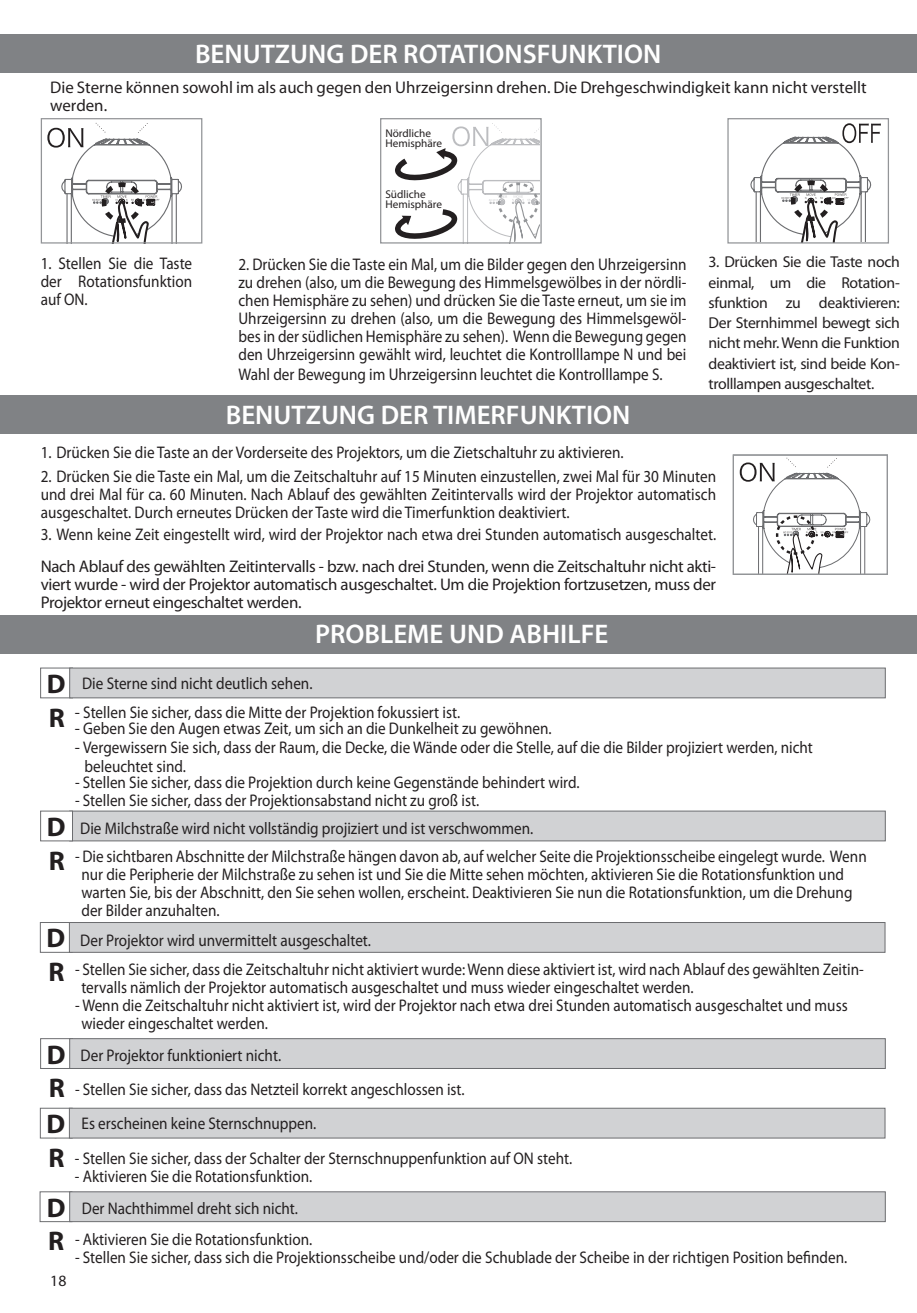
<style>
.page{position:relative;width:917px;height:1313px;background:#fff}
.page>*{position:absolute;margin:0;border:0;box-sizing:border-box;transform-origin:0 0}
.testo_7_griglie{font:600 27px "Myriad Pro";color:#fff}
.titoletti{font:700 27px "Myriad Pro";color:#231f20}
.testo_7_griglie-2{font:16.88px/18px "Myriad Pro";color:#231f20;text-align:justify;scale:.9 1}
.testo_7_griglie-3{font:16.88px/18px "Myriad Pro";color:#231f20}
.TESTO_8{font:16.88px "Myriad Pro";color:#231f20}
.TESTO_8-2{font:16.88px "Myriad Pro";color:#231f20;scale:.9 1}
.testo_7_griglie-4{font:15.75px/20.2px "Myriad Pro";letter-spacing:-.02em;color:#231f20;text-align:justify}
.testo_7_griglie-5{font:11.25px "Myriad Pro";color:#231f20}
</style>
<div class="page">
<div style="left:0;top:34px;width:917px;height:39px;background:#808285"></div>
<div style="left:0;top:396px;width:917px;height:38px;background:#808285"></div>
<svg style="left:739px;top:457px;width:132px;height:116px"></svg>
<div style="left:733px;top:454px;width:155px;height:121px;border:1px solid #939598"></div>
<svg style="left:750px;top:123px;width:131px;height:118px"></svg>
<div style="left:727px;top:118px;width:162px;height:125px;border:1px solid #939598"></div>
<svg style="left:395px;top:123px;width:145px;height:118px"></svg>
<div style="left:380px;top:118px;width:162px;height:125px;border:1px solid #939598"></div>
<svg style="left:47px;top:122px;width:135px;height:119px"></svg>
<div style="left:41px;top:118px;width:161px;height:125px;border:1px solid #939598"></div>
<div style="left:0;top:615px;width:917px;height:38px;background:#808285"></div>
<div style="left:40px;top:922px;width:33px;height:30px;background:#fff;border:1px solid #6c6d70"></div>
<div style="left:69px;top:922px;width:816px;height:30px;background:#d1d2d4;border:1px solid #6c6d70"></div>
<div style="left:40px;top:667px;width:33px;height:31px;background:#fff;border:1px solid #6c6d70"></div>
<div style="left:69px;top:667px;width:817px;height:31px;background:#d1d2d4;border:1px solid #6c6d70"></div>
<div style="left:69px;top:810px;width:817px;height:31px;background:#d1d2d4;border:1px solid #6c6d70"></div>
<div style="left:40px;top:810px;width:33px;height:31px;background:#fff;border:1px solid #6c6d70"></div>
<div style="left:40px;top:1038px;width:33px;height:30px;background:#fff;border:1px solid #6c6d70"></div>
<div style="left:69px;top:1038px;width:817px;height:30px;background:#d1d2d4;border:1px solid #6c6d70"></div>
<div style="left:40px;top:1107px;width:33px;height:31px;background:#fff;border:1px solid #6c6d70"></div>
<div style="left:69px;top:1107px;width:816px;height:31px;background:#d1d2d4;border:1px solid #6c6d70"></div>
<div style="left:40px;top:1191px;width:32px;height:30px;background:#fff;border:1px solid #6c6d70"></div>
<div style="left:69px;top:1191px;width:817px;height:30px;background:#d1d2d4;border:1px solid #6c6d70"></div>
<p class="testo_7_griglie" style="left:195px;top:36px;width:468px">BENUTZUNG DER ROTATIONSFUNKTION</p>
<p class="testo_7_griglie-3" style="left:50px;top:78px;width:818px">Die Sterne können sowohl im als auch gegen den Uhrzeigersinn drehen. Die Drehgeschwindigkeit kann nicht verstellt werden.</p>
<p class="testo_7_griglie-5" style="left:385px;top:126px;width:47px">Nördliche</p>
<p class="testo_7_griglie-5" style="left:385px;top:136px;width:58px">Hemisphäre</p>
<p class="testo_7_griglie-2" style="left:41px;top:254px;width:170px">1. Stellen Sie die Taste der Rotationsfunktion auf ON.</p>
<p class="testo_7_griglie-5" style="left:385px;top:187px;width:42px">Südliche</p>
<p class="testo_7_griglie-5" style="left:385px;top:197px;width:58px">Hemisphäre</p>
<p class="testo_7_griglie-2" style="left:238px;top:255px;width:499px">2. Drücken Sie die Taste ein Mal, um die Bilder gegen den Uhrzeigersinn zu drehen (also, um die Bewegung des Himmelsgewölbes in der nördli&shy;chen Hemisphäre zu sehen) und drücken Sie die Taste erneut, um sie im Uhrzeigersinn zu drehen (also, um die Bewegung des Himmelsgewöl&shy;bes in der südlichen Hemisphäre zu sehen). Wenn die Bewegung gegen den Uhrzeigersinn gewählt wird, leuchtet die Kontrolllampe N und bei</p>
<p class="testo_7_griglie-2" style="left:238px;top:365px;width:473px">Wahl der Bewegung im Uhrzeigersinn leuchtet die Kontrolllampe S.</p>
<p class="testo_7_griglie" style="left:226px;top:398px;width:406px">BENUTZUNG DER TIMERFUNKTION</p>
<p class="testo_7_griglie-4" style="left:708px;top:252px;width:193px">3. Drücken Sie die Taste noch einmal, um die Rotation&shy;sfunktion zu deaktivieren:<br>Der Sternhimmel bewegt sich nicht mehr. Wenn die Funktion deaktiviert ist, sind beide Kon&shy;trolllampen ausgeschaltet.</p>
<p class="testo_7_griglie-2" style="left:41px;top:442px;width:649px">1. Drücken Sie die Taste an der Vorderseite des Projektors, um die Zietschaltuhr zu aktivieren.</p>
<p class="testo_7_griglie-2" style="left:41px;top:467px;width:752px">2. Drücken Sie die Taste ein Mal, um die Zeitschaltuhr auf 15 Minuten einzustellen, zwei Mal für 30 Minuten und drei Mal für ca. 60 Minuten. Nach Ablauf des gewählten Zeitintervalls wird der Projektor automatisch ausgeschaltet. Durch erneutes Drücken der Taste wird die Timerfunktion deaktiviert.</p>
<p class="testo_7_griglie-2" style="left:41px;top:525px;width:752px">3. Wenn keine Zeit eingestellt wird, wird der Projektor nach etwa drei Stunden automatisch ausgeschaltet.</p>
<p class="testo_7_griglie-3" style="left:41px;top:557px;width:677px;text-align:justify">Nach Ablauf des gewählten Zeitintervalls - bzw. nach drei Stunden, wenn die Zeitschaltuhr nicht akti&shy;viert wurde - wird der Projektor automatisch ausgeschaltet. Um die Projektion fortzusetzen, muss der Projektor erneut eingeschaltet werden.</p>
<p class="testo_7_griglie" style="left:315px;top:617px;width:295px">PROBLEME UND ABHILFE</p>
<p class="titoletti" style="left:47px;top:666px;width:20px">D</p>
<p class="titoletti" style="left:49px;top:699px;width:18px">R</p>
<p class="TESTO_8" style="left:75px;top:701px;width:387px">- Stellen Sie sicher, dass die Mitte der Projektion fokussiert ist.</p>
<p class="testo_7_griglie-2" style="left:82px;top:674px;width:257px">Die Sterne sind nicht deutlich sehen.</p>
<p class="TESTO_8" style="left:75px;top:717px;width:478px">- Geben Sie den Augen etwas Zeit, um sich an die Dunkelheit zu gewöhnen.</p>
<p class="TESTO_8" style="left:75px;top:736px;width:739px">- Vergewissern Sie sich, dass der Raum, die Decke, die Wände oder die Stelle, auf die die Bilder projiziert werden, nicht</p>
<p class="TESTO_8-2" style="left:85px;top:755px;width:114px">beleuchtet sind.</p>
<p class="testo_7_griglie-2" style="left:75px;top:772px;width:562px">- Stellen Sie sicher, dass die Projektion durch keine Gegenstände behindert wird.</p>
<p class="testo_7_griglie-2" style="left:75px;top:790px;width:451px">- Stellen Sie sicher, dass der Projektionsabstand nicht zu groß ist.</p>
<p class="titoletti" style="left:47px;top:809px;width:20px">D</p>
<p class="titoletti" style="left:49px;top:842px;width:18px">R</p>
<p class="titoletti" style="left:47px;top:920px;width:20px">D</p>
<p class="titoletti" style="left:48px;top:954px;width:18px">R</p>
<p class="titoletti" style="left:47px;top:1036px;width:20px">D</p>
<p class="titoletti" style="left:49px;top:1070px;width:18px">R</p>
<p class="titoletti" style="left:47px;top:1106px;width:20px">D</p>
<p class="titoletti" style="left:48px;top:1139px;width:18px">R</p>
<p class="testo_7_griglie-4" style="left:44px;top:1122px;width:18px">18</p>
<p class="titoletti" style="left:47px;top:1190px;width:20px">D</p>
<p class="titoletti" style="left:48px;top:1223px;width:18px">R</p>
<p class="testo_7_griglie-4" style="left:50px;top:1269px;width:18px">18</p>
<p class="testo_7_griglie-2" style="left:80px;top:818px;width:505px">Die Milchstraße wird nicht vollständig projiziert und ist verschwommen.</p>
<p class="testo_7_griglie-2" style="left:75px;top:847px;width:881px">- Die sichtbaren Abschnitte der Milchstraße hängen davon ab, auf welcher Seite die Projektionsscheibe eingelegt wurde. Wenn</p>
<p class="testo_7_griglie-2" style="left:81px;top:865px;width:849px">nur die Peripherie der Milchstraße zu sehen ist und Sie die Mitte sehen möchten, aktivieren Sie die Rotationsfunktion und</p>
<p class="testo_7_griglie-2" style="left:81px;top:883px;width:858px">warten Sie, bis der Abschnitt, den Sie sehen wollen, erscheint. Deaktivieren Sie nun die Rotationsfunktion, um die Drehung</p>
<p class="testo_7_griglie-2" style="left:81px;top:901px;width:155px">der Bilder anzuhalten.</p>
<p class="testo_7_griglie-2" style="left:80px;top:930px;width:325px">Der Projektor wird unvermittelt ausgeschaltet.</p>
<p class="testo_7_griglie-2" style="left:81px;top:960px;width:871px;text-indent:-6px">- Stellen Sie sicher, dass die Zeitschaltuhr nicht aktiviert wurde: Wenn diese aktiviert ist, wird nach Ablauf des gewählten Zeitin&shy;tervalls nämlich der Projektor automatisch ausgeschaltet und muss wieder eingeschaltet werden.</p>
<p class="testo_7_griglie-2" style="left:75px;top:996px;width:860px">- Wenn die Zeitschaltuhr nicht aktiviert ist, wird der Projektor nach etwa drei Stunden automatisch ausgeschaltet und muss</p>
<p class="testo_7_griglie-2" style="left:81px;top:1014px;width:209px">wieder eingeschaltet werden.</p>
<p class="testo_7_griglie-2" style="left:81px;top:1046px;width:224px">Der Projektor funktioniert nicht.</p>
<p class="testo_7_griglie-2" style="left:75px;top:1080px;width:434px">- Stellen Sie sicher, dass das Netzteil korrekt angeschlossen ist.</p>
<p class="testo_7_griglie-2" style="left:82px;top:1113px;width:262px">Es erscheinen keine Sternschnuppen.</p>
<p class="testo_7_griglie-2" style="left:75px;top:1148px;width:554px">- Stellen Sie sicher, dass der Schalter der Sternschnuppenfunktion auf ON steht.</p>
<p class="testo_7_griglie-2" style="left:75px;top:1166px;width:265px">- Aktivieren Sie die Rotationsfunktion.</p>
<p class="testo_7_griglie-2" style="left:82px;top:1198px;width:242px">Der Nachthimmel dreht sich nicht.</p>
<p class="testo_7_griglie-2" style="left:75px;top:1230px;width:265px">- Aktivieren Sie die Rotationsfunktion.</p>
<p class="testo_7_griglie-2" style="left:75px;top:1248px;width:859px">- Stellen Sie sicher, dass sich die Projektionsscheibe und/oder die Schublade der Scheibe in der richtigen Position befinden.</p>
</div>
